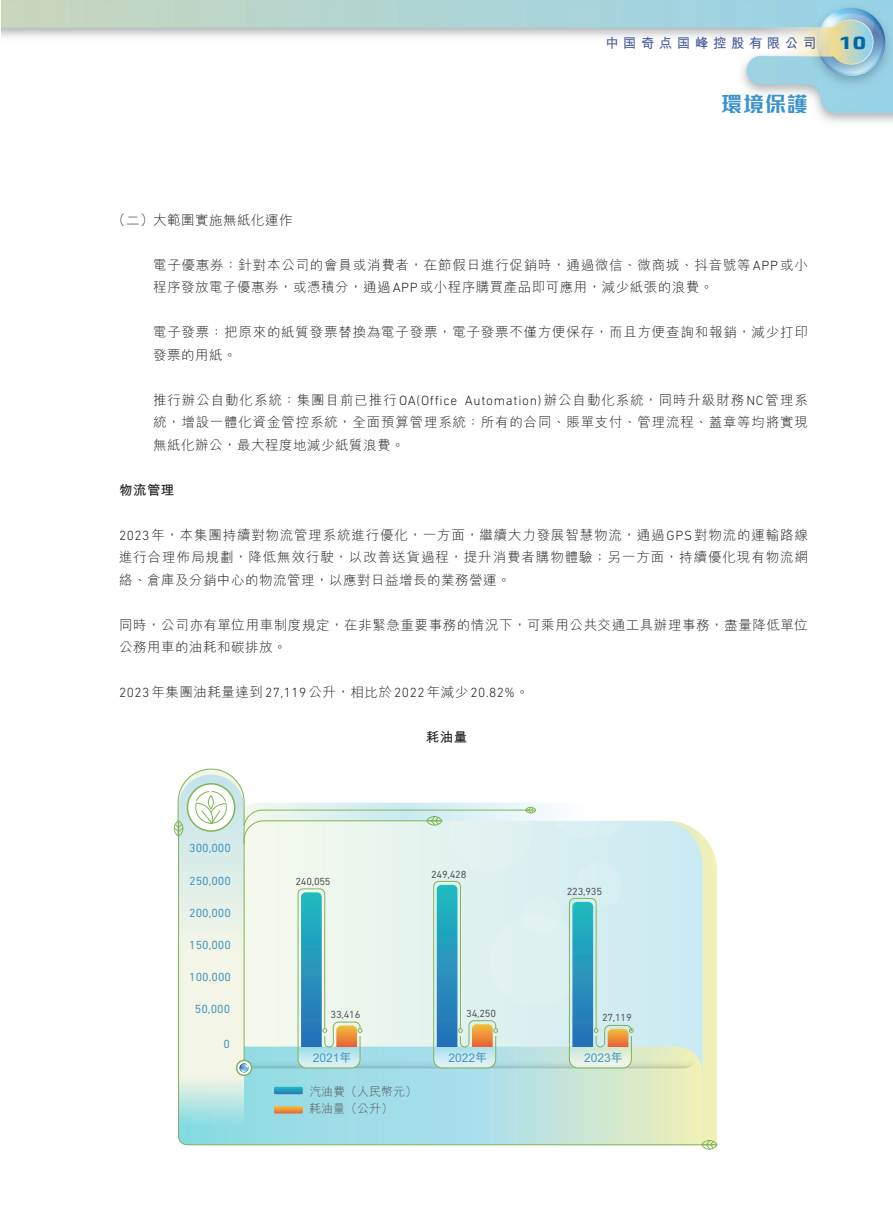
<style>
.page{position:relative;width:893px;height:1212px;background:#fff}
.page>*{position:absolute;margin:0;border:0;box-sizing:border-box;transform-origin:0 0}
.t1{font:700 21px "M Stiff Hei HK";color:#3c92cf}
.t2{font:700 18px "Francker Pro";color:#0068a8}
._1__內文{font:300 13.5px/22.5px "M Hei HK";letter-spacing:.055em;color:#231f20}
._1__內文-2{font:300 13.5px "DIN Next LT Pro";letter-spacing:.035em;color:#231f20}
._1__內文-3{font:300 13.5px "M Hei HK";letter-spacing:.035em;color:#231f20}
.t3{font:700 13.5px "M Hei HK";letter-spacing:.33em;color:#475a9b}
._1__內文-4{font:700 13.5px "M Hei HK";letter-spacing:.035em;color:#231f20}
.t4{font:12px "DIN Next LT Pro";color:#4999c0}
.t5{font:300 12px/17.5px "M Hei HK";color:#57585a}
.t6{font:700 12px "M Hei HK";color:#4999c0}
.t7{font:10.5px "DIN Next LT Pro";letter-spacing:-.02em;color:#57585a}
.s1{font-family:"DIN Next LT Pro"}
.s2{font-family:"M Hei HK"}
</style>
<div class="page">
<img style="left:1px;top:0;width:892px;height:122px">
<svg style="left:173px;top:768px;width:545px;height:382px;background:#d0e9e5"></svg>
<p class="t3" style="left:605px;top:33px;width:213px">中国奇点国峰控股有限公司</p>
<h1 class="t1" style="left:721px;top:94px;width:88px">環境保護</h1>
<h2 class="t2" style="left:839px;top:31px;width:29px">10</h2>
<p class="_1__內文-3" style="left:112px;top:213px;width:182px">（二）大範圍實施無紙化運作</p>
<p class="_1__內文" style="left:153px;top:253px;width:656px">電子優惠券：針對本公司的會員或消費者，在節假日進行促銷時，通過微信、微商城、抖音號等<span class="s1">APP</span>或小程序發放電子優惠券，或憑積分，通過<span class="s1">APP</span>或小程序購買產品即可應用，減少紙張的浪費。</p>
<p class="_1__內文" style="left:153px;top:321px;width:656px">電子發票：把原來的紙質發票替換為電子發票，電子發票不僅方便保存，而且方便查詢和報銷，減少打印發票的用紙。</p>
<p class="_1__內文" style="left:465px;top:388px;width:345px"><span class="s1">Automation)</span>辦公自動化系統，同時升級財務<span class="s1">NC</span>管理系</p>
<p class="_1__內文" style="left:153px;top:388px;width:656px">推行辦公自動化系統：集團目前已推行<span class="s1">OA(Office<br></span>統，增設一體化資金管控系統，全面預算管理系統：所有的合同、賬單支付、管理流程、蓋章等均將實現無紙化辦公，最大程度地減少紙質浪費。</p>
<p class="_1__內文-4" style="left:119px;top:480px;width:57px">物流管理</p>
<p class="_1__內文" style="left:119px;top:523px;width:691px;text-align:justify"><span class="s1">2023</span>年，本集團持續對物流管理系統進行優化，一方面，繼續大力發展智慧物流，通過<span class="s1">GPS</span>對物流的運輸路線進行合理佈局規劃，降低無效行駛，以改善送貨過程，提升消費者購物體驗；另一方面，持續優化現有物流網絡、倉庫及分銷中心的物流管理，以應對日益增長的業務營運。</p>
<p class="_1__內文" style="left:119px;top:613px;width:691px">同時，公司亦有單位用車制度規定，在非緊急重要事務的情況下，可乘用公共交通工具辦理事務，盡量降低單位公務用車的油耗和碳排放。</p>
<p class="_1__內文-2" style="left:119px;top:685px;width:411px">2023<span class="s2">年集團油耗量達到</span>27,119<span class="s2">公升，相比於</span>2022<span class="s2">年減少</span>20.82%<span class="s2">。</span></p>
<p class="_1__內文-4" style="left:426px;top:727px;width:43px">耗油量</p>
<p class="t4" style="left:189px;top:841px;width:43px">300,000</p>
<p class="t4" style="left:189px;top:874px;width:43px">250,000</p>
<p class="t4" style="left:189px;top:906px;width:43px">200,000</p>
<p class="t4" style="left:189px;top:938px;width:43px">150,000</p>
<p class="t4" style="left:189px;top:970px;width:43px">100.000</p>
<p class="t4" style="left:195px;top:1002px;width:37px">50,000</p>
<p class="t4" style="left:224px;top:1037px;width:8px">0</p>
<p class="t7" style="left:295px;top:875px;width:37px">240,055</p>
<p class="t7" style="left:431px;top:868px;width:37px">249,428</p>
<p class="t7" style="left:331px;top:1008px;width:31px">33,416</p>
<p class="t6" style="left:313px;top:1049px;width:40px">2021年</p>
<p class="t5" style="left:309px;top:1082px;width:110px">汽油費（人民幣元(耗油量（公升(</p>
<p class="t7" style="left:466px;top:1007px;width:31px">34,250</p>
<p class="t6" style="left:448px;top:1049px;width:40px">2022年</p>
<p class="t7" style="left:567px;top:885px;width:37px">223,935</p>
<p class="t7" style="left:602px;top:1012px;width:31px">27,119</p>
<p class="t6" style="left:584px;top:1049px;width:40px">2023年</p>
</div>
